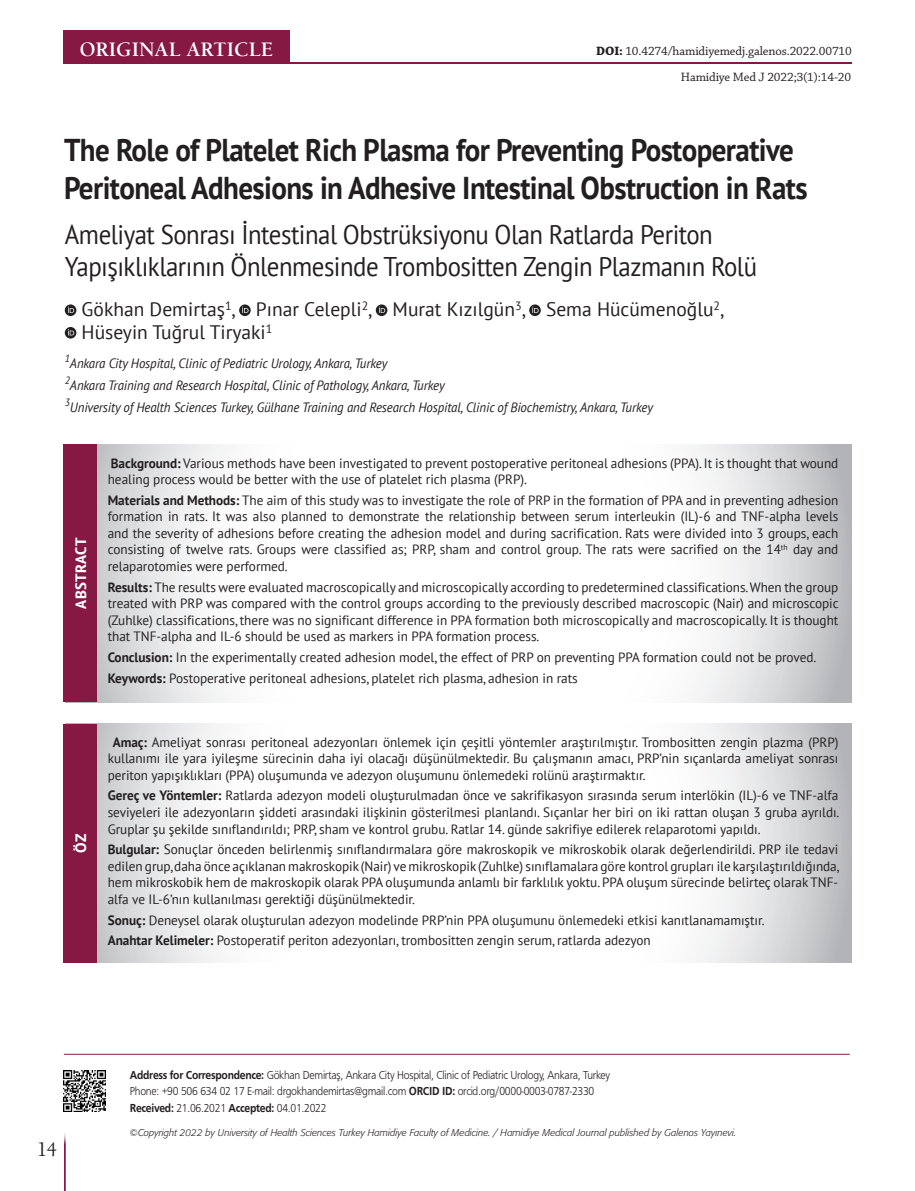
<style>
.page{position:relative;width:915px;height:1191px;background:#fff}
.page>*{position:absolute;margin:0;border:0;box-sizing:border-box;transform-origin:0 0}
.ANA_BASLIK{font:700 31.5px/37.5px "PT Sans";letter-spacing:-.02em;color:#231f20;scale:.92 1}
._2__TURKCE_BASLIK{font:27px/31.5px "PT Sans";letter-spacing:-.02em;color:#231f20;scale:.92 1}
.t1{font:21px "Berkeley Bold Tr";color:#fff}
.t2{font:21px "Berkeley Regular Tr";color:#231f20;scale:.92 1}
.YAZARLAR{font:19.5px/22.5px "PT Sans";color:#231f20}
.ABSTRACT{font:700 condensed 15px "PT Sans";letter-spacing:.02em;color:#fff;scale:1.2 1}
.ABSTRACT-2{font:700 15px "PT Sans";color:#fff;scale:1.05 1}
.OZET{font:13.5px/16.5px "PT Sans";letter-spacing:-.005em;color:#231f20;text-align:justify}
.KURUMLAR{font:italic 13.5px "PT Sans";letter-spacing:-.01em;color:#231f20;scale:.95 1}
.DOİ{font:12.75px "Chaparral Pro";letter-spacing:-.01em;color:#231f20}
.SAYFA_ATIFI{font:12.75px "Chaparral Pro";letter-spacing:-.01em;color:#231f20}
.t3{font:12px/16.5px "Frugal Normal Tr";letter-spacing:-.025em;color:#231f20;scale:.9 1}
.t4{font:9.75px "Formata Light Ita Tr";color:#231f20}
.s1{font-weight:700}
.s2{font-family:"Frugal Bold Tr"}
</style>
<div class="page">
<hr style="left:64px;top:63px;width:787px;height:1px;background:#861943">
<div style="left:63px;top:31px;width:227px;height:33px;background:#861943"></div>
<hr style="left:64px;top:1131px;width:1px;height:60px;background:#861943">
<hr style="left:64px;top:1054px;width:785px;height:1px;background:#861943">
<img style="left:64px;top:1070px;width:41px;height:41px">
<svg style="left:97px;top:445px;width:753px;height:257px"></svg>
<svg style="left:97px;top:724px;width:753px;height:238px"></svg>
<div style="left:64px;top:723px;width:33px;height:239px;background:#861943"></div>
<div style="left:64px;top:445px;width:33px;height:257px;background:#861943"></div>
<svg style="left:65px;top:304px;width:11px;height:12px"></svg>
<svg style="left:68px;top:306px;width:6px;height:7px"></svg>
<svg style="left:239px;top:304px;width:11px;height:12px"></svg>
<svg style="left:242px;top:306px;width:6px;height:7px"></svg>
<svg style="left:375px;top:304px;width:12px;height:12px"></svg>
<svg style="left:379px;top:306px;width:6px;height:7px"></svg>
<svg style="left:529px;top:304px;width:11px;height:12px"></svg>
<svg style="left:532px;top:306px;width:6px;height:7px"></svg>
<svg style="left:65px;top:327px;width:11px;height:11px"></svg>
<svg style="left:68px;top:329px;width:6px;height:6px"></svg>
<h3 class="t1" style="left:80px;top:37px;width:195px">ORIGINAL ARTICLE</h3>
<p class="DOİ" style="left:596px;top:44px;width:257px"><span class="s1">DOI:</span> 10.4274/hamidiyemedj.galenos.2022.00710</p>
<p class="SAYFA_ATIFI" style="left:680px;top:70px;width:172px">Hamidiye Med J 2022;3(1):14-20</p>
<p class="ANA_BASLIK" style="left:64px;top:131px;width:809px">The Role of Platelet Rich Plasma for Preventing Postoperative<br>Peritoneal Adhesions in Adhesive Intestinal Obstruction in Rats</p>
<p class="_2__TURKCE_BASLIK" style="left:65px;top:218px;width:753px">Ameliyat Sonrası İntestinal Obstrüksiyonu Olan Ratlarda Periton<br>Yapışıklıklarının Önlenmesinde Trombositten Zengin Plazmanın Rolü</p>
<p class="YAZARLAR" style="left:82px;top:297px;width:643px">Gökhan Demirtaş<sup>1</sup>, Pınar Celepli<sup>2</sup>, Murat Kızılgün<sup>3</sup>, Sema Hücümenoğlu<sup>2</sup>,<br>Hüseyin Tuğrul Tiryaki<sup>1</sup></p>
<p class="KURUMLAR" style="left:65px;top:354px;width:341px"><sup>1</sup>Ankara City Hospital, Clinic of Pediatric Urology, Ankara, Turkey</p>
<p class="KURUMLAR" style="left:65px;top:377px;width:401px"><sup>2</sup>Ankara Training and Research Hospital, Clinic of Pathology, Ankara, Turkey</p>
<p class="KURUMLAR" style="left:65px;top:399px;width:620px"><sup>3</sup>University of Health Sciences Turkey, Gülhane Training and Research Hospital, Clinic of Biochemistry, Ankara, Turkey</p>
<p class="ABSTRACT" style="left:71px;top:608px;width:61px;rotate:-90deg">ABSTRACT</p>
<p class="ABSTRACT-2" style="left:71px;top:852px;width:20px;rotate:-90deg">ÖZ</p>
<p class="OZET" style="left:108px;top:454px;width:731px"><span class="s1">Background:</span> Various methods have been investigated to prevent postoperative peritoneal adhesions (PPA). It is thought that wound healing process would be better with the use of platelet rich plasma (PRP).</p>
<p class="OZET" style="left:108px;top:491px;width:731px"><span class="s1">Materials and Methods:</span> The aim of this study was to investigate the role of PRP in the formation of PPA and in preventing adhesion formation in rats. It was also planned to demonstrate the relationship between serum interleukin (IL)-6 and TNF-alpha levels and the severity of adhesions before creating the adhesion model and during sacrification. Rats were divided into 3 groups, each consisting of twelve rats. Groups were classified as; PRP, sham and control group. The rats were sacrified on the 14<sup>th</sup> day and relaparotomies were performed.</p>
<p class="OZET" style="left:108px;top:578px;width:732px"><span class="s1">Results:</span> The results were evaluated macroscopically and microscopically according to predetermined classifications. When the group treated with PRP was compared with the control groups according to the previously described macroscopic (Nair) and microscopic (Zuhlke) classifications, there was no significant difference in PPA formation both microscopically and macroscopically. It is thought that TNF-alpha and IL-6 should be used as markers in PPA formation process.</p>
<p class="OZET" style="left:108px;top:648px;width:709px"><span class="s1">Conclusion:</span> In the experimentally created adhesion model, the effect of PRP on preventing PPA formation could not be proved.</p>
<p class="OZET" style="left:108px;top:669px;width:471px"><span class="s1">Keywords:</span> Postoperative peritoneal adhesions, platelet rich plasma, adhesion in rats</p>
<p class="OZET" style="left:108px;top:733px;width:731px;text-indent:5px"><span class="s1">Amaç:</span> Ameliyat sonrası peritoneal adezyonları önlemek için çeşitli yöntemler araştırılmıştır. Trombositten zengin plazma (PRP) kullanımı ile yara iyileşme sürecinin daha iyi olacağı düşünülmektedir. Bu çalışmanın amacı, PRP’nin sıçanlarda ameliyat sonrası periton yapışıklıkları (PPA) oluşumunda ve adezyon oluşumunu önlemedeki rolünü araştırmaktır.</p>
<p class="OZET" style="left:108px;top:787px;width:733px"><span class="s1">Gereç ve Yöntemler:</span> Ratlarda adezyon modeli oluşturulmadan önce ve sakrifikasyon sırasında serum interlökin (IL)-6 ve TNF-alfa seviyeleri ile adezyonların şiddeti arasındaki ilişkinin gösterilmesi planlandı. Sıçanlar her biri on iki rattan oluşan 3 gruba ayrıldı.<br>Gruplar şu şekilde sınıflandırıldı; PRP, sham ve kontrol grubu. Ratlar 14. günde sakrifiye edilerek relaparotomi yapıldı.</p>
<p class="OZET" style="left:108px;top:841px;width:733px"><span class="s1">Bulgular:</span> Sonuçlar önceden belirlenmiş sınıflandırmalara göre makroskopik ve mikroskobik olarak değerlendirildi. PRP ile tedavi edilen grup, daha önce açıklanan makroskopik (Nair) ve mikroskopik (Zuhlke) sınıflamalara göre kontrol grupları ile karşılaştırıldığında, hem mikroskobik hem de makroskopik olarak PPA oluşumunda anlamlı bir farklılık yoktu. PPA oluşum sürecinde belirteç olarak TNF&shy;alfa ve IL-6’nın kullanılması gerektiği düşünülmektedir.</p>
<p class="OZET" style="left:108px;top:911px;width:658px"><span class="s1">Sonuç:</span> Deneysel olarak oluşturulan adezyon modelinde PRP’nin PPA oluşumunu önlemedeki etkisi kanıtlanamamıştır.</p>
<p class="OZET" style="left:108px;top:932px;width:544px"><span class="s1">Anahtar Kelimeler:</span> Postoperatif periton adezyonları, trombositten zengin serum, ratlarda adezyon</p>
<h3 class="t2" style="left:37px;top:1136px;width:23px">14</h3>
<p class="t3" style="left:130px;top:1066px;width:535px"><span class="s2">Address for Correspondence:</span> Gökhan Demirtaş, Ankara City Hospital, Clinic of Pediatric Urology, Ankara, Turkey<br>Phone: +90 506 634 02 17 E-mail: drgokhandemirtas@gmail.com <span class="s2">ORCID ID:</span> orcid.org/0000-0003-0787-2330</p>
<p class="t3" style="left:130px;top:1099px;width:220px"><span class="s2">Received:</span> 21.06.2021 <span class="s2">Accepted:</span> 04.01.2022</p>
<p class="t4" style="left:130px;top:1126px;width:607px">©Copyright 2022 by University of Health Sciences Turkey Hamidiye Faculty of Medicine. / Hamidiye Medical Journal published by Galenos Yayınevi.</p>
</div>
